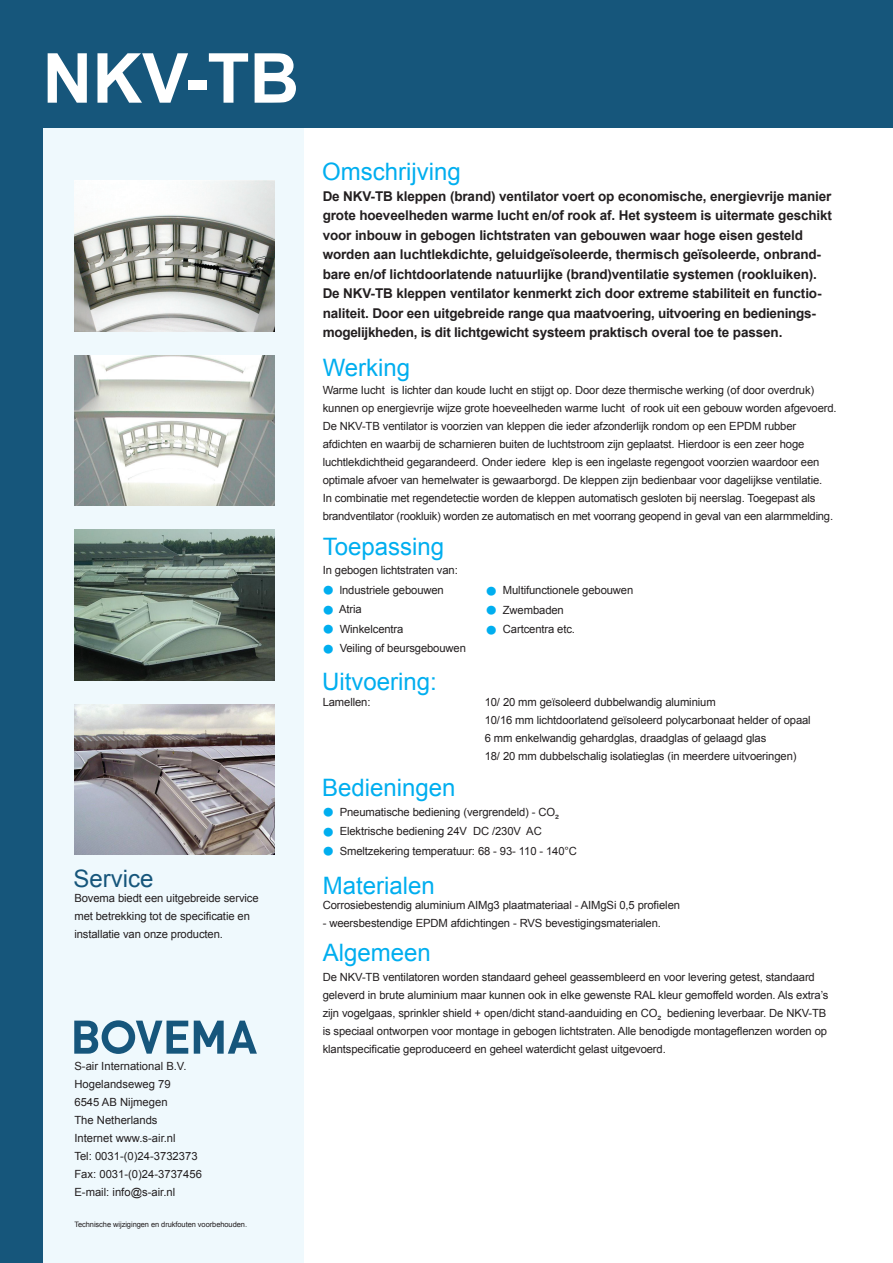
<style>
.page{position:relative;width:893px;height:1263px;background:#fff}
.page>*{position:absolute;margin:0;border:0;box-sizing:border-box;transform-origin:0 0}
.t1{font:700 69px "Arial";color:#fff}
.t2{font:24px "Arial";color:#00aeef}
.t3{font:24px "Arial";color:#16567b}
.t4{font:700 13.5px/19.5px "Arial";letter-spacing:-.01em;color:#231f20}
.t5{font:11.25px/18px "Arial";letter-spacing:-.01em;color:#231f20}
.t6{font:7.5px "Arial";letter-spacing:-.01em;color:#231f20}
.s1{font-weight:700;font-size:31.5px;color:#00aeef}
</style>
<div class="page">
<div style="left:0;top:0;width:304px;height:1263px;background:#eff9fd"></div>
<div style="left:0;top:0;width:893px;height:128px;background:#16567b"></div>
<div style="left:0;top:0;width:43px;height:1263px;background:#16567b"></div>
<img style="left:74px;top:704px;width:200px;height:150px">
<img style="left:74px;top:530px;width:200px;height:150px">
<img style="left:74px;top:181px;width:200px;height:150px">
<img style="left:74px;top:355px;width:200px;height:151px">
<svg style="left:74px;top:1020px;width:114px;height:34px"></svg>
<svg style="left:194px;top:1020px;width:63px;height:34px"></svg>
<p class="t1" style="left:43px;top:33px;width:258px">NKV-TB</p>
<p class="t3" style="left:74px;top:863px;width:82px">Service</p>
<p class="t5" style="left:74px;top:889px;width:186px">Bovema biedt een uitgebreide service met betrekking tot de specificatie en installatie van onze producten.</p>
<p class="t5" style="left:74px;top:1057px;width:114px">S-air International B.V.</p>
<p class="t5" style="left:74px;top:1075px;width:98px">Hogelandseweg 79</p>
<p class="t5" style="left:74px;top:1093px;width:95px">6545 AB Nijmegen</p>
<p class="t5" style="left:74px;top:1111px;width:85px">The Netherlands</p>
<p class="t5" style="left:74px;top:1129px;width:103px">Internet www.s-air.nl</p>
<p class="t5" style="left:74px;top:1147px;width:125px">Tel: 0031-(0)24-3732373</p>
<p class="t5" style="left:74px;top:1165px;width:129px">Fax: 0031-(0)24-3737456</p>
<p class="t5" style="left:74px;top:1183px;width:102px">E-mail: info@s-air.nl</p>
<p class="t6" style="left:74px;top:1220px;width:174px">Technische wijzigingen en drukfouten voorbehouden.</p>
<p class="t2" style="left:322px;top:156px;width:140px">Omschrijving</p>
<p class="t4" style="left:323px;top:187px;width:511px">De NKV-TB kleppen (brand) ventilator voert op economische, energievrije manier grote hoeveelheden warme Iucht en/of rook af. Het systeem is uitermate geschikt voor inbouw in gebogen lichtstraten van gebouwen waar hoge eisen gesteld worden aan luchtlekdichte, geluidgeïsoleerde, thermisch geïsoleerde, onbrand&shy;bare en/of lichtdoorlatende natuurlijke (brand)ventilatie systemen (rookluiken).</p>
<p class="t4" style="left:323px;top:284px;width:500px">De NKV-TB kleppen ventilator kenmerkt zich door extreme stabiliteit en functio&shy;naliteit. Door een uitgebreide range qua maatvoering, uitvoering en bedienings&shy;mogelijkheden, is dit lichtgewicht systeem praktisch overal toe te passen.</p>
<p class="t2" style="left:323px;top:352px;width:89px">Werking</p>
<p class="t5" style="left:323px;top:381px;width:493px">Warme Iucht is Iichter dan koude Iucht en stijgt op. Door deze thermische werking (of door overdruk)</p>
<p class="t5" style="left:323px;top:399px;width:516px">kunnen op energievrije wijze grote hoeveelheden warme Iucht of rook uit een gebouw worden afgevoerd.<br>De NKV-TB ventilator is voorzien van kleppen die ieder afzonderlijk rondom op een EPDM rubber</p>
<p class="t5" style="left:323px;top:435px;width:501px">afdichten en waarbij de scharnieren buiten de luchtstroom zijn geplaatst. Hierdoor is een zeer hoge luchtlekdichtheid gegarandeerd. Onder iedere klep is een ingelaste regengoot voorzien waardoor een optimale afvoer van hemelwater is gewaarborgd. De kleppen zijn bedienbaar voor dagelijkse ventilatie.</p>
<p class="t5" style="left:323px;top:489px;width:512px">In combinatie met regendetectie worden de kleppen automatisch gesloten bij neerslag. Toegepast als brandventilator (rookluik) worden ze automatisch en met voorrang geopend in geval van een alarmmelding.</p>
<p class="t2" style="left:323px;top:531px;width:123px">Toepassing</p>
<p class="t5" style="left:323px;top:561px;width:137px">In gebogen lichtstraten van:</p>
<p class="t5" style="left:323px;top:581px;width:123px"><span class="s1">•</span> lndustriele gebouwen</p>
<p class="t5" style="left:323px;top:600px;width:41px"><span class="s1">•</span> Atria</p>
<p class="t5" style="left:323px;top:620px;width:82px"><span class="s1">•</span> Winkelcentra</p>
<p class="t5" style="left:323px;top:639px;width:145px"><span class="s1">•</span> Veiling of beursgebouwen</p>
<p class="t2" style="left:322px;top:666px;width:116px">Uitvoering:</p>
<p class="t5" style="left:486px;top:581px;width:149px"><span class="s1">•</span> Multifunctionele gebouwen</p>
<p class="t5" style="left:486px;top:601px;width:80px"><span class="s1">•</span> Zwembaden</p>
<p class="t5" style="left:486px;top:620px;width:91px"><span class="s1">•</span> Cartcentra etc.</p>
<p class="t5" style="left:323px;top:693px;width:49px">Lamellen:</p>
<p class="t5" style="left:485px;top:693px;width:232px">10/ 20 mm geïsoleerd dubbelwandig aluminium</p>
<p class="t5" style="left:485px;top:711px;width:328px">10/16 mm lichtdoorlatend geïsoleerd polycarbonaat helder of opaal</p>
<p class="t5" style="left:485px;top:729px;width:283px">6 mm enkelwandig gehardglas, draadglas of gelaagd glas</p>
<p class="t5" style="left:485px;top:747px;width:313px">18/ 20 mm dubbelschalig isolatieglas (in meerdere uitvoeringen)</p>
<p class="t2" style="left:322px;top:772px;width:135px">Bedieningen</p>
<p class="t5" style="left:323px;top:803px;width:234px"><span class="s1">•</span> Pneumatische bediening (vergrendeld) - CO</p>
<p class="t5" style="left:555px;top:810px;width:5px">²</p>
<p class="t5" style="left:323px;top:822px;width:221px"><span class="s1">•</span> Elektrische bediening 24V DC /230V AC</p>
<p class="t5" style="left:323px;top:842px;width:256px"><span class="s1">•</span> Smeltzekering temperatuur: 68 - 93- 110 - 140°C</p>
<p class="t2" style="left:323px;top:870px;width:114px">Materialen</p>
<p class="t5" style="left:323px;top:896px;width:359px">Corrosiebestendig aluminium AIMg3 plaatmateriaal - AIMgSi 0,5 profielen</p>
<p class="t5" style="left:323px;top:914px;width:340px">- weersbestendige EPDM afdichtingen - RVS bevestigingsmaterialen.</p>
<p class="t2" style="left:323px;top:937px;width:110px">Algemeen</p>
<p class="t5" style="left:323px;top:968px;width:507px">De NKV-TB ventilatoren worden standaard geheel geassembleerd en voor levering getest, standaard geleverd in brute aluminium maar kunnen ook in elke gewenste RAL kleur gemoffeld worden. Als extra’s zijn vogelgaas, sprinkler shield + open/dicht stand-aanduiding en CO</p>
<p class="t5" style="left:657px;top:1011px;width:5px">²</p>
<p class="t5" style="left:323px;top:1004px;width:506px;text-align:justify;text-indent:344px">bediening leverbaar. De NKV-TB is speciaal ontworpen voor montage in gebogen lichtstraten. Alle benodigde montageflenzen worden op klantspecificatie geproduceerd en geheel waterdicht gelast uitgevoerd.</p>
</div>
